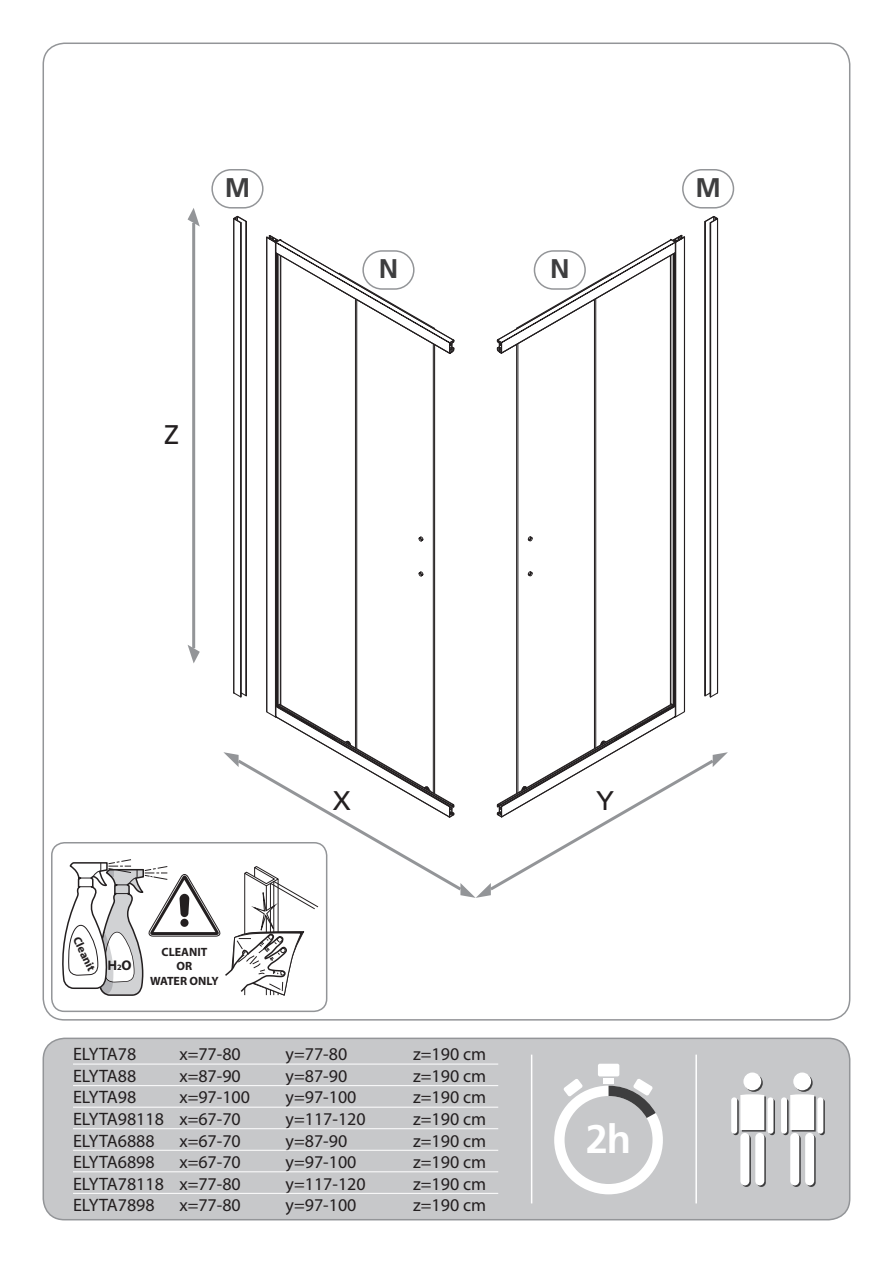
<style>
.page{position:relative;width:893px;height:1263px;background:#fff}
.page>*{position:absolute;margin:0;border:0;box-sizing:border-box;transform-origin:0 0}
.t1{font:700 39.9px "Frutiger";color:#fff}
.t2{font:700 27px "Frutiger";color:#3e3e3f}
.t3{font:27px "Frutiger";color:#231f20}
.t4{font:18px "Myriad Pro";color:#231f20}
.t5{font:700 14.1px "Myriad Pro";color:#231f20}
.t6{font:700 12px/14.4px "Myriad Pro";color:#231f20;text-align:center}
.t7{font:700 11.7px "Myriad Pro";color:#231f20}
.t8{font:700 8.25px "Myriad Pro";color:#231f20}
.s1{font-size:14.1px}
</style>
<div class="page">
<div style="left:43px;top:1038px;width:807px;height:182px;background:#c7c8ca;border-radius:21px"></div>
<div style="left:43px;top:1037px;width:807px;height:183px;border:2px solid #939598;border-radius:21px"></div>
<hr style="left:531px;top:1054px;width:1px;height:149px;background:#fff">
<hr style="left:73px;top:1064px;width:425px;height:1px;background:#fff">
<hr style="left:73px;top:1085px;width:425px;height:1px;background:#fff">
<hr style="left:73px;top:1107px;width:425px;height:1px;background:#fff">
<hr style="left:73px;top:1128px;width:425px;height:1px;background:#fff">
<hr style="left:73px;top:1150px;width:425px;height:1px;background:#fff">
<hr style="left:73px;top:1171px;width:425px;height:1px;background:#fff">
<hr style="left:73px;top:1193px;width:425px;height:1px;background:#fff">
<div style="left:598px;top:1064px;width:21px;height:12px;background:#fff;border-radius:2px"></div>
<svg style="left:554px;top:1078px;width:109px;height:116px"></svg>
<svg style="left:745px;top:1074px;width:18px;height:18px"></svg>
<svg style="left:733px;top:1099px;width:6px;height:36px"></svg>
<svg style="left:769px;top:1099px;width:6px;height:36px"></svg>
<svg style="left:742px;top:1134px;width:9px;height:53px"></svg>
<svg style="left:757px;top:1134px;width:9px;height:53px"></svg>
<div style="left:743px;top:1072px;width:18px;height:18px;background:#fff;border-radius:50%"></div>
<div style="left:731px;top:1097px;width:6px;height:37px;background:#fff;border-radius:3px"></div>
<div style="left:767px;top:1097px;width:6px;height:37px;background:#fff;border-radius:3px"></div>
<div style="left:740px;top:1133px;width:9px;height:52px;background:#fff;border-radius:4px"></div>
<div style="left:755px;top:1133px;width:9px;height:52px;background:#fff;border-radius:4px"></div>
<svg style="left:740px;top:1094px;width:26px;height:37px"></svg>
<svg style="left:795px;top:1074px;width:18px;height:18px"></svg>
<svg style="left:783px;top:1099px;width:6px;height:36px"></svg>
<svg style="left:819px;top:1099px;width:6px;height:36px"></svg>
<svg style="left:792px;top:1134px;width:9px;height:53px"></svg>
<svg style="left:807px;top:1134px;width:9px;height:53px"></svg>
<div style="left:793px;top:1072px;width:18px;height:18px;background:#fff;border-radius:50%"></div>
<div style="left:781px;top:1097px;width:6px;height:37px;background:#fff;border-radius:3px"></div>
<div style="left:817px;top:1097px;width:6px;height:37px;background:#fff;border-radius:3px"></div>
<div style="left:790px;top:1133px;width:9px;height:52px;background:#fff;border-radius:4px"></div>
<div style="left:805px;top:1133px;width:9px;height:52px;background:#fff;border-radius:4px"></div>
<svg style="left:790px;top:1094px;width:26px;height:37px"></svg>
<hr style="left:695px;top:1054px;width:2px;height:149px;background:#fff">
<div style="left:211px;top:169px;width:53px;height:40px;border:2px solid #939598;border-radius:19px"></div>
<div style="left:682px;top:169px;width:52px;height:40px;border:2px solid #939598;border-radius:19px"></div>
<svg style="left:62px;top:208px;width:666px;height:789px"></svg>
<div style="left:51px;top:842px;width:276px;height:170px;border:2px solid #939598;border-radius:13px"></div>
<h2 class="t2" style="left:225px;top:172px;width:27px">M</h2>
<h2 class="t3" style="left:164px;top:418px;width:17px">Z</h2>
<h2 class="t2" style="left:379px;top:253px;width:21px">N</h2>
<h2 class="t2" style="left:550px;top:253px;width:21px">N</h2>
<h2 class="t2" style="left:695px;top:172px;width:27px">M</h2>
<p class="t7" style="left:84px;top:934px;width:38px;rotate:65deg">Cleanit</p>
<p class="t8" style="left:117px;top:962px;width:16px">2<span class="s1">O</span></p>
<p class="t5" style="left:107px;top:956px;width:11px">H</p>
<p class="t6" style="left:150px;top:944px;width:70px">CLEANIT<br>OR<br>WATER ONLY</p>
<h2 class="t3" style="left:333px;top:785px;width:20px">X</h2>
<h2 class="t3" style="left:596px;top:785px;width:20px">Y</h2>
<p class="t4" style="left:73px;top:1043px;width:65px">ELYTA78</p>
<p class="t4" style="left:179px;top:1043px;width:63px">x=77-80</p>
<p class="t4" style="left:286px;top:1043px;width:63px">y=77-80</p>
<p class="t4" style="left:413px;top:1043px;width:75px">z=190 cm</p>
<p class="t4" style="left:73px;top:1065px;width:65px">ELYTA88</p>
<p class="t4" style="left:179px;top:1065px;width:63px">x=87-90</p>
<p class="t4" style="left:286px;top:1065px;width:63px">y=87-90</p>
<p class="t4" style="left:413px;top:1065px;width:75px">z=190 cm</p>
<p class="t4" style="left:73px;top:1086px;width:65px">ELYTA98</p>
<p class="t4" style="left:179px;top:1086px;width:72px">x=97-100</p>
<p class="t4" style="left:286px;top:1086px;width:72px">y=97-100</p>
<p class="t4" style="left:413px;top:1086px;width:75px">z=190 cm</p>
<p class="t4" style="left:73px;top:1108px;width:169px">ELYTA98118 x=67-70</p>
<p class="t4" style="left:286px;top:1108px;width:82px">y=117-120</p>
<p class="t4" style="left:413px;top:1108px;width:75px">z=190 cm</p>
<p class="t4" style="left:73px;top:1129px;width:83px">ELYTA6888</p>
<p class="t4" style="left:179px;top:1129px;width:63px">x=67-70</p>
<p class="t4" style="left:286px;top:1129px;width:63px">y=87-90</p>
<p class="t4" style="left:413px;top:1129px;width:75px">z=190 cm</p>
<p class="t4" style="left:73px;top:1151px;width:83px">ELYTA6898</p>
<p class="t4" style="left:179px;top:1151px;width:63px">x=67-70</p>
<p class="t4" style="left:286px;top:1151px;width:72px">y=97-100</p>
<p class="t4" style="left:413px;top:1151px;width:75px">z=190 cm</p>
<p class="t4" style="left:73px;top:1173px;width:169px">ELYTA78118 x=77-80</p>
<p class="t4" style="left:286px;top:1173px;width:82px">y=117-120</p>
<p class="t4" style="left:413px;top:1173px;width:75px">z=190 cm</p>
<p class="t4" style="left:73px;top:1194px;width:83px">ELYTA7898</p>
<p class="t4" style="left:179px;top:1194px;width:63px">x=77-80</p>
<p class="t4" style="left:286px;top:1194px;width:72px">y=97-100</p>
<p class="t4" style="left:413px;top:1194px;width:75px">z=190 cm</p>
<h1 class="t1" style="left:586px;top:1116px;width:47px">2h</h1>
</div>
